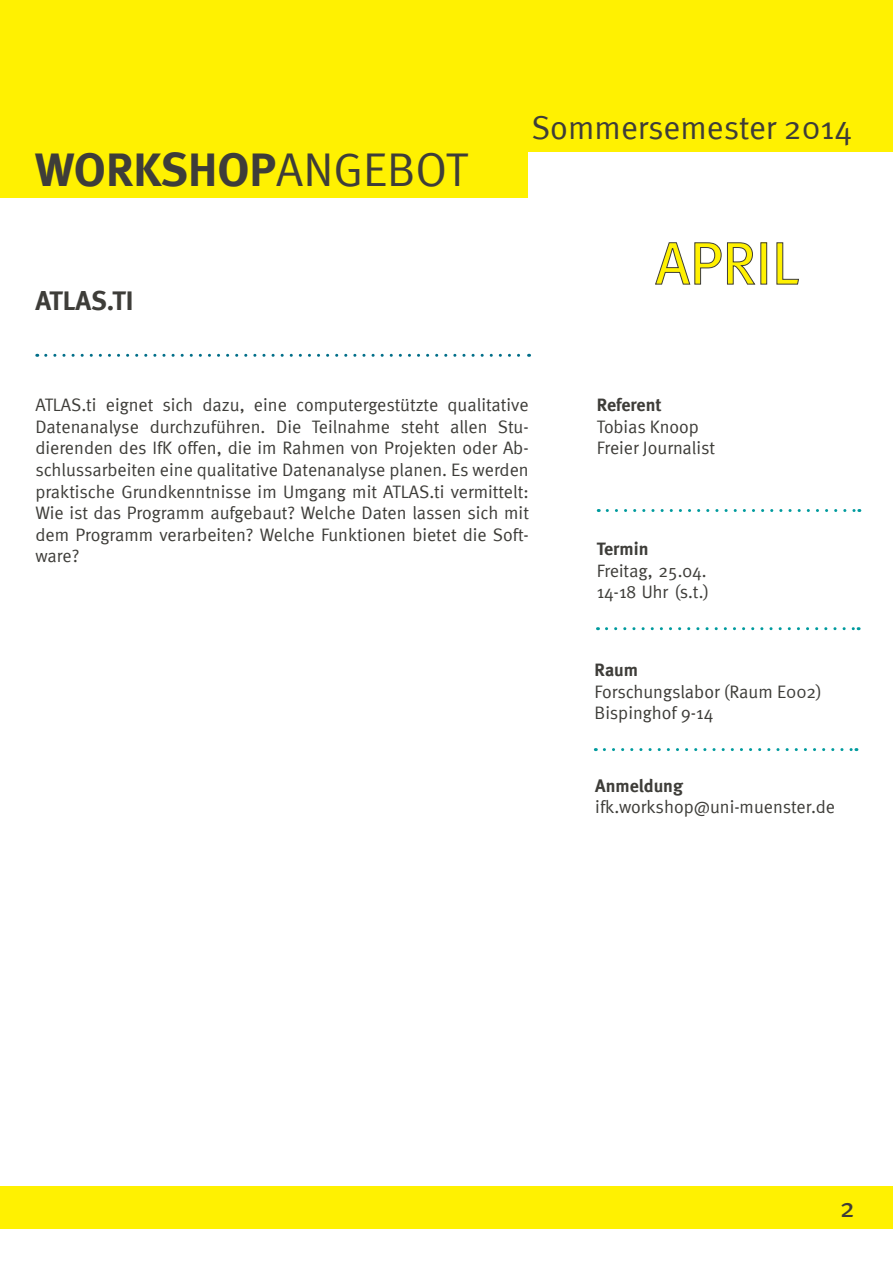
<style>
.page{position:relative;width:893px;height:1263px;background:#fff}
.page>*{position:absolute;margin:0;border:0;box-sizing:border-box;transform-origin:0 0}
.t1{font:60px "Meta";color:#fff101}
.t2{font:700 47.25px "Meta";color:#3e3d39}
.t3{font:33px "Meta Normal";color:#3e3d39}
.t4{font:700 27px "Meta";color:#3e3d39}
.t5{font:27px "Meta";color:#3e3d39}
.t6{font:18px/21.6px "Meta Normal";color:#3e3d39;text-align:justify}
.t7{font:18px "Meta";color:#3e3d39}
.t8{font:700 18px "Meta";color:#3e3d39}
.s1{font-family:"Meta Normal";font-weight:400}
</style>
<div class="page">
<div style="left:0;top:0;width:893px;height:198px;background:#fff101"></div>
<div style="left:528px;top:153px;width:365px;height:60px;background:#fff"></div>
<div style="left:0;top:1186px;width:893px;height:43px;background:#fff101"></div>
<svg style="left:607px;top:509px;width:253px;height:3px"></svg>
<svg style="left:606px;top:627px;width:253px;height:3px"></svg>
<svg style="left:604px;top:748px;width:253px;height:3px"></svg>
<svg style="left:655px;top:242px;width:100px;height:43px"></svg>
<div style="left:761px;top:243px;width:6px;height:41px;border:1px solid #3e3d39"></div>
<svg style="left:776px;top:242px;width:23px;height:43px"></svg>
<svg style="left:46px;top:354px;width:484px;height:3px"></svg>
<p class="t2" style="left:35px;top:142px;width:434px">WORKSHOP<span class="s1">ANGEBOT</span></p>
<p class="t4" style="left:35px;top:284px;width:99px">ATLAS.TI</p>
<p class="t3" style="left:531px;top:108px;width:322px">Sommersemester 2014</p>
<p class="t1" style="left:656px;top:228px;width:145px">APRIL</p>
<p class="t6" style="left:35px;top:394px;width:495px">ATLAS.ti eignet sich dazu, eine computergestützte qualitative Datenanalyse durchzuführen. Die Teilnahme steht allen Stu&shy;dierenden des IfK offen, die im Rahmen von Projekten oder Ab&shy;schlussarbeiten eine qualitative Datenanalyse planen. Es werden praktische Grundkenntnisse im Umgang mit ATLAS.ti vermittelt:<br>Wie ist das Programm aufgebaut? Welche Daten lassen sich mit dem Programm verarbeiten? Welche Funktionen bietet die Soft&shy;ware?</p>
<p class="t8" style="left:597px;top:394px;width:66px">Referent</p>
<p class="t6" style="left:597px;top:416px;width:120px">Tobias Knoop<br>Freier Journalist</p>
<p class="t8" style="left:597px;top:538px;width:53px">Termin</p>
<p class="t7" style="left:597px;top:560px;width:111px">Freitag, 25.04.</p>
<p class="t7" style="left:597px;top:581px;width:114px">14-18 Uhr (s.t.)</p>
<p class="t8" style="left:595px;top:659px;width:45px">Raum</p>
<p class="t6" style="left:595px;top:680px;width:229px">Forschungslabor (Raum E002)</p>
<p class="t6" style="left:595px;top:702px;width:120px">Bispinghof 9-14</p>
<p class="t8" style="left:595px;top:774px;width:89px">Anmeldung</p>
<p class="t6" style="left:595px;top:796px;width:241px">ifk.workshop@uni-muenster.de</p>
<p class="t5" style="left:840px;top:1192px;width:16px">2</p>
</div>
